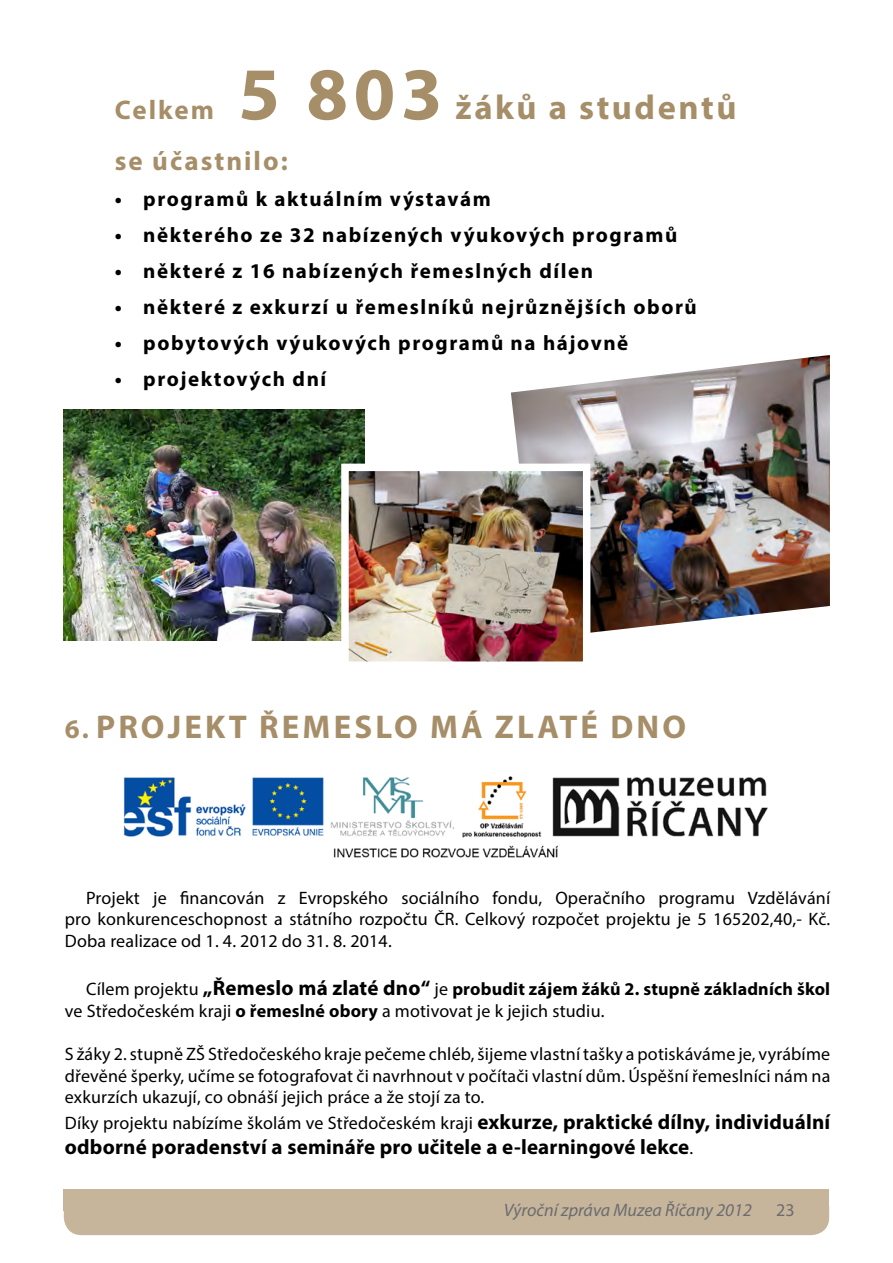
<style>
.page{position:relative;width:893px;height:1263px;background:#fff}
.page>*{position:absolute;margin:0;border:0;box-sizing:border-box;transform-origin:0 0}
.t1{font:700 34.5px "Myriad Pro";letter-spacing:.075em;color:#a68e69}
.t2{font:700 33px "Myriad Pro";letter-spacing:.095em;color:#a68e69}
.t3{font:700 27px "Myriad Pro";letter-spacing:.075em;color:#a68e69}
.t4{font:700 21px "Myriad Pro";letter-spacing:.075em;color:#000}
.t5{font:700 21px "Myriad Pro";letter-spacing:.01em;color:#000}
.t6{font:18px/21.6px "Myriad Pro";letter-spacing:.01em;color:#000;text-align:justify}
.t7{font:italic 18px "Myriad Pro";color:#6b6c6f}
.t8{font:18px "Myriad Pro";color:#6b6c6f}
.s1{font-size:75px}
.s2{font-size:27px}
.s3{font-weight:700;font-size:21px}
.s4{font-weight:700}
.s5{font-weight:400;font-size:18px}
</style>
<div class="page">
<div style="left:64px;top:1189px;width:765px;height:46px;background:#c6b59b;border-radius:18px"></div>
<div style="left:64px;top:1189px;width:765px;height:22px;background:#c6b59b"></div>
<img style="left:64px;top:409px;width:300px;height:231px">
<img style="left:511px;top:355px;width:319px;height:278px">
<img style="left:123px;top:776px;width:645px;height:82px">
<img style="left:350px;top:473px;width:231px;height:187px">
<div style="left:341px;top:464px;width:249px;height:205px;border:8px solid #fff"></div>
<h1 class="t1" style="left:238px;top:85px;width:500px"><span class="s1">5 803</span> žáků a studentů</h1>
<h3 class="t3" style="left:115px;top:144px;width:174px">se účastnilo:</h3>
<p class="t4" style="left:115px;top:186px;width:378px">• programů k aktuálním výstavám</p>
<p class="t4" style="left:115px;top:222px;width:564px">• některého ze 32 nabízených výukových programů</p>
<p class="t4" style="left:115px;top:258px;width:480px">• některé z 16 nabízených řemeslných dílen</p>
<p class="t4" style="left:115px;top:294px;width:583px">• některé z exkurzí u řemeslníků nejrůznějších oborů</p>
<p class="t4" style="left:115px;top:330px;width:515px">• pobytových výukových programů na hájovně</p>
<p class="t4" style="left:115px;top:366px;width:213px">• projektových dní</p>
<h3 class="t3" style="left:115px;top:93px;width:101px">Celkem</h3>
<h2 class="t2" style="left:65px;top:705px;width:241px"><span class="s2">6.</span> Projekt Řeme</h2>
<h2 class="t2" style="left:354px;top:705px;width:333px">slo má zlaté dno</h2>
<p class="t6" style="left:65px;top:886px;width:767px;text-indent:21px">Projekt je financován z Evropského sociálního fondu, Operačního programu Vzdělávání pro konkurenceschopnost a státního rozpočtu ČR. Celkový rozpočet projektu je 5 165202,40,- Kč.<br>Doba realizace od 1. 4. 2012 do 31. 8. 2014.</p>
<p class="t6" style="left:65px;top:978px;width:767px;text-indent:21px">Cílem projektu <span class="s3">„Řemeslo má zlaté dno“</span> je <span class="s4">probudit zájem žáků 2. stupně základních škol </span>ve Středočeském kraji <span class="s4">o řemeslné obory</span> a motivovat je k jejich studiu.</p>
<p class="t6" style="left:65px;top:1043px;width:767px">S žáky 2. stupně ZŠ Středočeského kraje pečeme chléb, šijeme vlastní tašky a potiskáváme je, vyrábíme dřevěné šperky, učíme se fotografovat či navrhnout v počítači vlastní dům. Úspěšní řemeslníci nám na exkurzích ukazují, co obnáší jejich práce a že stojí za to.</p>
<p class="t6" style="left:65px;top:1111px;width:767px">Díky projektu nabízíme školám ve Středočeském kraji <span class="s3">exkurze, praktické dílny, individuální</span></p>
<p class="t5" style="left:65px;top:1133px;width:630px">odborné poradenství a semináře pro učitele a e-learningové lekce<span class="s5">.</span></p>
<p class="t7" style="left:504px;top:1198px;width:249px">Výroční zpráva Muzea Říčany 2012</p>
<p class="t8" style="left:776px;top:1198px;width:20px">23</p>
</div>
